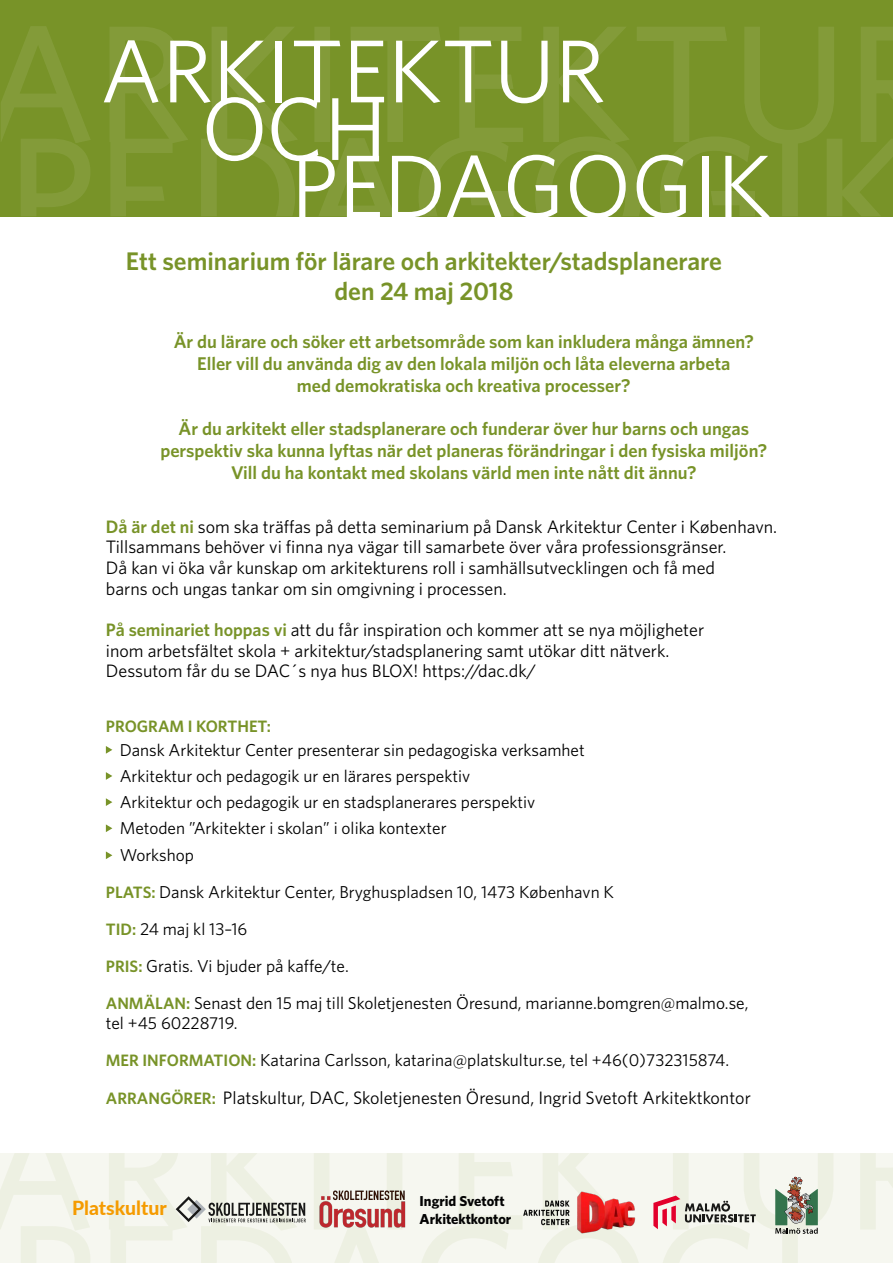
<style>
.page{position:relative;width:893px;height:1263px;background:#fff}
.page>*{position:absolute;margin:0;border:0;box-sizing:border-box;transform-origin:0 0}
.t1{font:89.4px "Whitney HTF";color:#fff}
.t2{font:600 25.5px/30.6px "Whitney HTF";color:#789328;text-align:center}
.t3{font:800 19.35px "Lato";color:#f59b00}
.t4{font:600 18.45px/21.8px "Whitney HTF";color:#789328;text-align:center}
.t5{font:18px/20.7px "Whitney HTF";color:#000}
.t6{font:17.25px/26.4px "Whitney HTF";color:#000}
.t7{font:600 16.5px "Whitney HTF";color:#789328}
.t8{font:700 14.4px/17.4px "Whitney HTF";color:#030303}
.s1{font-weight:600;color:#789328}
.s2{font-weight:600;font-size:16.5px;color:#789328}
.s3{color:#030303}
</style>
<div class="page">
<svg style="left:0;top:1153px;width:893px;height:110px;fill:#f6f7f0"></svg>
<div style="left:0;top:0;width:893px;height:216px;background:#789328"></div>
<svg style="left:106px;top:746px;width:6px;height:8px"></svg>
<svg style="left:106px;top:772px;width:6px;height:8px"></svg>
<svg style="left:106px;top:798px;width:6px;height:8px"></svg>
<svg style="left:106px;top:824px;width:6px;height:8px"></svg>
<svg style="left:106px;top:851px;width:6px;height:8px"></svg>
<svg style="left:176px;top:1196px;width:130px;height:26px"></svg>
<svg style="left:775px;top:1177px;width:43px;height:57px"></svg>
<svg style="left:653px;top:1195px;width:103px;height:34px"></svg>
<img style="left:510px;top:1190px;width:127px;height:45px">
<svg style="left:1px;top:26px;width:892px;height:190px"></svg>
<img style="left:319px;top:1189px;width:88px;height:42px">
<h1 class="t1" style="left:100px;top:18px;width:507px">ARKITEKTUR</h1>
<h1 class="t1" style="left:201px;top:76px;width:187px">OCH</h1>
<h1 class="t1" style="left:291px;top:134px;width:482px">PEDAGOGIK</h1>
<h2 class="t2" style="left:126px;top:245px;width:598px">Ett seminarium för lärare och arkitekter/stadsplanerare den 24 maj 2018</h2>
<p class="t4" style="left:174px;top:330px;width:582px">Är du lärare och söker ett arbetsområde som kan inkludera många ämnen?<br>Eller vill du använda dig av den lokala miljön och låta eleverna arbeta<br>med demokratiska och kreativa processer?</p>
<p class="t4" style="left:160px;top:417px;width:608px">Är du arkitekt eller stadsplanerare och funderar över hur barns och ungas perspektiv ska kunna lyftas när det planeras förändringar i den fysiska miljön?<br>Vill du ha kontakt med skolans värld men inte nått dit ännu?</p>
<p class="t5" style="left:106px;top:515px;width:673px"><span class="s1">Då är det ni</span> som ska träffas på detta seminarium på Dansk Arkitektur Center i København.<br>Tillsammans behöver vi finna nya vägar till samarbete över våra professionsgränser.<br>Då kan vi öka vår kunskap om arkitekturens roll i samhällsutvecklingen och få med<br>barns och ungas tankar om sin omgivning i processen.</p>
<p class="t5" style="left:106px;top:619px;width:600px"><span class="s1">På seminariet hoppas vi</span> att du får inspiration och kommer att se nya möjligheter inom arbetsfältet skola + arkitektur/stadsplanering samt utökar ditt nätverk.<br>Dessutom får du se DAC´s nya hus BLOX! https://dac.dk/</p>
<p class="t7" style="left:106px;top:716px;width:166px">PROGRAM I KORTHET:</p>
<p class="t6" style="left:120px;top:736px;width:467px">Dansk Arkitektur Center presenterar sin pedagogiska verksamhet Arkitektur och pedagogik ur en lärares perspektiv<br>Arkitektur och pedagogik ur en stadsplanerares perspektiv Metoden ”Arkitekter i skolan” i olika kontexter<br>Workshop</p>
<p class="t6" style="left:106px;top:873px;width:644px;line-height:36.9px"><span class="s2">PLATS:</span> Dansk Arkitektur Center<span class="s3">, Bryghuspladsen 10, 1473 København K<br></span><span class="s2">TID:</span> <span class="s3">24 maj kl 13–16<br></span><span class="s2">PRIS:</span> Gratis. Vi bjuder på kaffe/te.<br><span class="s2">ANMÄLAN:</span> Senast den 15 maj till Skoletjenesten Öresund, marianne.bomgren@malmo.se,</p>
<p class="t6" style="left:106px;top:1004px;width:625px;line-height:36.9px">tel +45 60228719.<br><span class="s2">MER INFORMATION:</span> Katarina Carlsson, katarina@platskultur.se, tel +46(0)732315874.</p>
<p class="t5" style="left:106px;top:1087px;width:646px"><span class="s2">ARRANGÖRER:</span> Platskultur, DAC, Skoletjenesten Öresund, Ingrid Svetoft Arkitektkontor</p>
<p class="t3" style="left:72px;top:1194px;width:96px">Platskultur</p>
<p class="t8" style="left:420px;top:1192px;width:93px">Ingrid Svetoft<br>Arkitektkontor</p>
</div>
